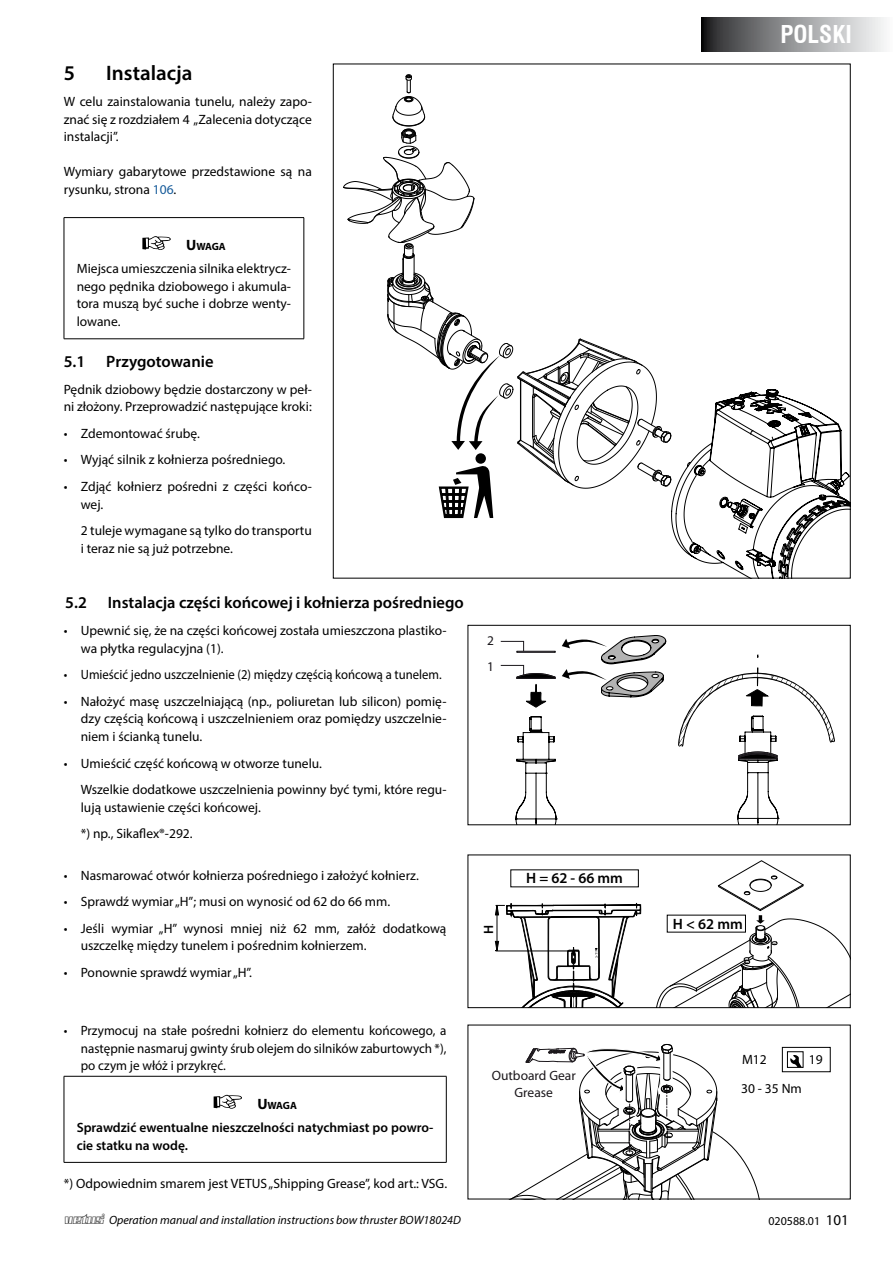
<style>
.page{position:relative;width:893px;height:1263px;background:#fff}
.page>*{position:absolute;margin:0;border:0;box-sizing:border-box;transform-origin:0 0}
.t1{font:700 condensed 24px "Swiss 721 BT";color:#fff}
.t2{font:600 21px "Myriad Pro";color:#000}
.t3{font:600 16.5px "Myriad Pro";color:#000}
.t4{font:600 15px "Myriad Pro";color:#000}
.t5{font:13.5px/17.5px "Myriad Pro";color:#000}
.t6{font:600 13.5px/17.5px "Myriad Pro";color:#000}
.t7{font:13.5px "Myriad Pro";color:#000;scale:.94 1}
.t8{font:13.5px/16.2px "Myriad Pro";color:#1b171b;text-align:center}
.t9{font:13.5px "Myriad";color:#000}
.t10{font:13.35px "Myriad Pro";color:#1a171b}
.t11{font:italic 12px "Myriad Pro";color:#000}
.t12{font:12px "Myriad Pro";color:#000}
.t13{font:700 10.5px "Myriad Pro";letter-spacing:-.015em;color:#000}
.s1{color:#165b9a}
.s2{font-size:15px}
.s3{font-family:"Vetus Outline";font-style:normal}
</style>
<div class="page">
<svg style="left:500px;top:635px;width:166px;height:188px"></svg>
<svg style="left:678px;top:667px;width:157px;height:156px"></svg>
<div style="left:468px;top:625px;width:382px;height:200px;border:1px solid #000"></div>
<svg style="left:495px;top:902px;width:146px;height:104px"></svg>
<svg style="left:656px;top:860px;width:192px;height:146px"></svg>
<div style="left:468px;top:855px;width:382px;height:153px;border:1px solid #000"></div>
<svg style="left:343px;top:74px;width:505px;height:502px"></svg>
<div style="left:787px;top:1051px;width:16px;height:17px;border:1px solid #000"></div>
<svg style="left:790px;top:1055px;width:12px;height:12px"></svg>
<div style="left:782px;top:1047px;width:48px;height:25px;border:1px solid #000"></div>
<svg style="left:489px;top:1043px;width:274px;height:157px"></svg>
<hr style="left:64px;top:217px;width:240px;height:1px;background:#000">
<hr style="left:64px;top:218px;width:1px;height:121px;background:#000">
<hr style="left:304px;top:218px;width:1px;height:121px;background:#000">
<hr style="left:64px;top:339px;width:240px;height:1px;background:#000">
<svg style="left:142px;top:236px;width:29px;height:14px"></svg>
<svg style="left:702px;top:17px;width:182px;height:34px;background:#919293"></svg>
<hr style="left:64px;top:1076px;width:382px;height:1px;background:#000">
<hr style="left:64px;top:1076px;width:1px;height:86px;background:#000">
<hr style="left:446px;top:1076px;width:1px;height:86px;background:#000">
<hr style="left:64px;top:1162px;width:382px;height:1px;background:#000">
<svg style="left:214px;top:1095px;width:28px;height:14px"></svg>
<h2 class="t2" style="left:64px;top:59px;width:13px">5</h2>
<h2 class="t2" style="left:106px;top:59px;width:88px">Instalacja</h2>
<p class="t5" style="left:64px;top:93px;width:250px;text-align:justify">W celu zainstalowania tunelu, należy zapo&shy;znać się z rozdziałem 4 „Zalecenia dotyczące instalacji”.</p>
<p class="t5" style="left:64px;top:163px;width:250px">Wymiary gabarytowe przedstawione są na rysunku, strona <span class="s1">106</span>.</p>
<p class="t13" style="left:186px;top:239px;width:41px"><span class="s2">U</span> WAGA</p>
<p class="t5" style="left:77px;top:260px;width:216px;text-align:justify">Miejsca umieszczenia silnika elektrycz&shy;nego pędnika dziobowego i akumula&shy;tora muszą być suche i dobrze wenty&shy;lowane.</p>
<p class="t3" style="left:64px;top:351px;width:23px">5.1</p>
<p class="t3" style="left:106px;top:351px;width:109px">Przygotowanie</p>
<p class="t5" style="left:64px;top:380px;width:250px">Pędnik dziobowy będzie dostarczony w peł&shy;ni złożony. Przeprowadzić następujące kroki:</p>
<p class="t5" style="left:64px;top:424px;width:138px">• Zdemontować śrubę.</p>
<p class="t5" style="left:64px;top:451px;width:223px">• Wyjąć silnik z kołnierza pośredniego.</p>
<p class="t5" style="left:81px;top:477px;width:233px;text-indent:-17px">• Zdjąć kołnierz pośredni z części końco&shy;wej.</p>
<p class="t5" style="left:81px;top:522px;width:232px">2 tuleje wymagane są tylko do transportu i teraz nie są już potrzebne.</p>
<p class="t3" style="left:65px;top:592px;width:23px">5.2</p>
<p class="t3" style="left:108px;top:592px;width:358px">Instalacja części końcowej i kołnierza pośredniego</p>
<p class="t5" style="left:81px;top:622px;width:367px;text-indent:-17px">• Upewnić się, że na części końcowej została umieszczona plastiko&shy;wa płytka regulacyjna (1).</p>
<p class="t7" style="left:64px;top:666px;width:404px">• Umieścić jedno uszczelnienie (2) między częścią końcową a tunelem.</p>
<p class="t5" style="left:81px;top:692px;width:367px;text-align:justify;text-indent:-17px">• Nałożyć masę uszczelniającą (np., poliuretan lub silicon) pomię&shy;dzy częścią końcową i uszczelnieniem oraz pomiędzy uszczelnie&shy;niem i ścianką tunelu.</p>
<p class="t5" style="left:81px;top:749px;width:367px;line-height:26.5px;text-indent:-17px">• Umieścić część końcową w otworze tunelu.<br>Wszelkie dodatkowe uszczelnienia powinny być tymi, które regu-</p>
<p class="t5" style="left:81px;top:794px;width:181px;line-height:26.5px">lują ustawienie części końcowej. *) np., Sikaflex®-292.</p>
<p class="t5" style="left:64px;top:866px;width:356px">• Nasmarować otwór kołnierza pośredniego i założyć kołnierz.</p>
<p class="t5" style="left:64px;top:893px;width:328px">• Sprawdź wymiar „H”; musi on wynosić od 62 do 66 mm.</p>
<p class="t5" style="left:81px;top:919px;width:367px;text-indent:-17px">• Jeśli wymiar „H” wynosi mniej niż 62 mm, załóż dodatkową uszczelkę między tunelem i pośrednim kołnierzem.</p>
<p class="t5" style="left:64px;top:963px;width:190px">• Ponownie sprawdź wymiar „H”.</p>
<p class="t5" style="left:81px;top:1021px;width:367px;text-align:justify;text-indent:-17px">• Przymocuj na stałe pośredni kołnierz do elementu końcowego, a następnie nasmaruj gwinty śrub olejem do silników zaburtowych *), po czym je włóż i przykręć.</p>
<p class="t13" style="left:257px;top:1098px;width:41px"><span class="s2">U</span> WAGA</p>
<p class="t6" style="left:77px;top:1118px;width:358px">Sprawdzić ewentualne nieszczelności natychmiast po powro&shy;cie statku na wodę.</p>
<p class="t5" style="left:64px;top:1174px;width:385px">*) Odpowiednim smarem jest VETUS „Shipping Grease”, kod art.: VSG.</p>
<p class="t11" style="left:65px;top:1212px;width:397px"><span class="s3">vetus®</span> Operation manual and installation instructions bow thruster BOW18024D</p>
<p class="t10" style="left:487px;top:632px;width:8px">2</p>
<p class="t10" style="left:487px;top:658px;width:8px">1</p>
<p class="t6" style="left:479px;top:934px;width:11px;rotate:-90deg">H</p>
<p class="t4" style="left:526px;top:869px;width:98px">H = 62 - 66 mm</p>
<p class="t8" style="left:492px;top:1067px;width:86px">Outboard Gear<br>Grease</p>
<h1 class="t1" style="left:780px;top:20px;width:73px">POLSKI</h1>
<p class="t4" style="left:673px;top:914px;width:71px">H &lt; 62 mm</p>
<p class="t9" style="left:742px;top:1052px;width:26px">M12</p>
<p class="t9" style="left:809px;top:1052px;width:15px">19</p>
<p class="t9" style="left:741px;top:1081px;width:62px">30 - 35 Nm</p>
<p class="t12" style="left:768px;top:1213px;width:82px">020588.01 <span class="s2">101</span></p>
</div>
